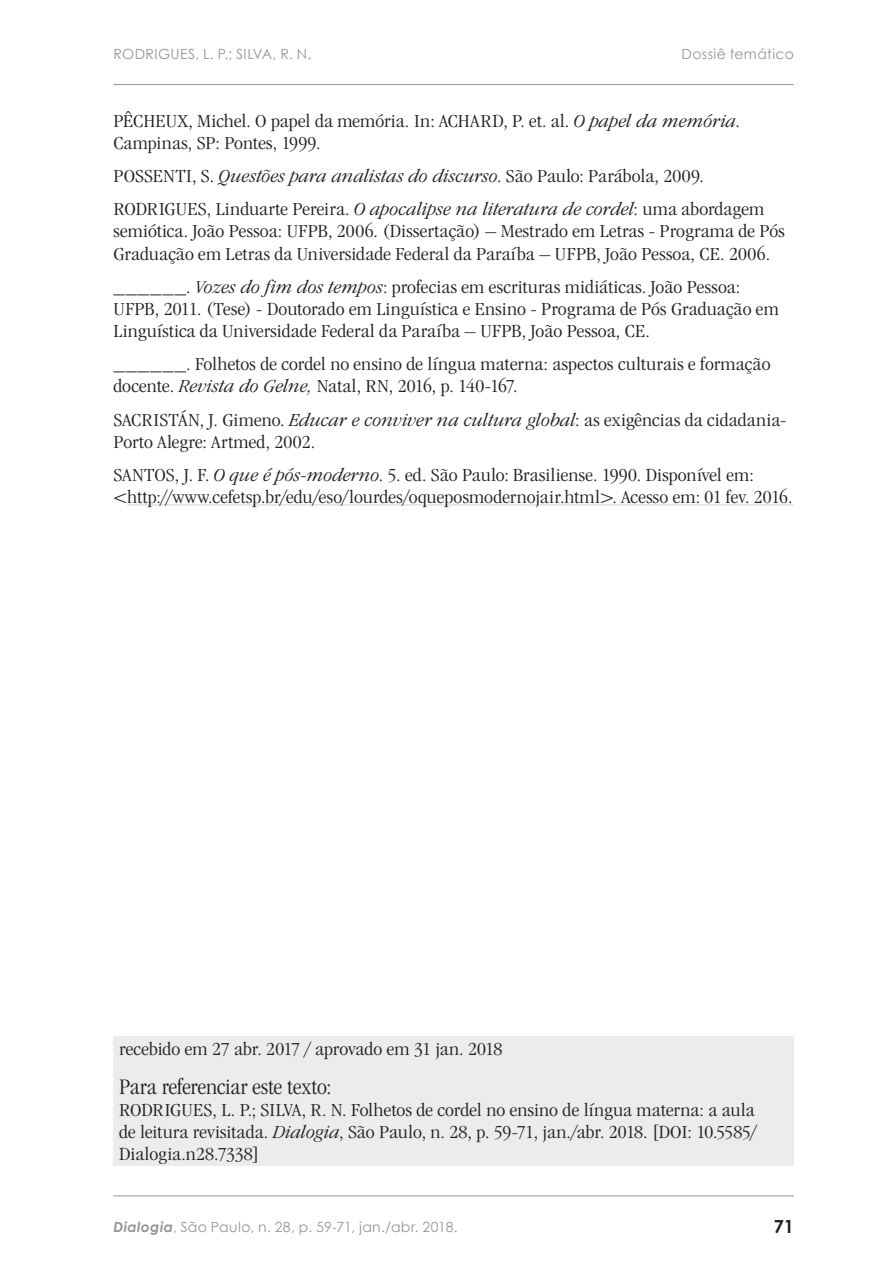
<style>
.page{position:relative;width:879px;height:1276px;background:#fff}
.page>*{position:absolute;margin:0;border:0;box-sizing:border-box;transform-origin:0 0}
.Di_Tabela_-_titulo{font:300 condensed 23px "ITC Garamond Std";color:#231f20;scale:1.1 1}
.Di_Referencias{font:300 condensed 19px/22px "ITC Garamond Std";letter-spacing:.005em;color:#231f20;scale:1.2 1}
.t1{font:700 18px "Century Gothic";color:#231f20}
.t2{font:14px "Century Gothic";letter-spacing:.025em;color:#939598}
.s1{font-style:italic}
.s2{font-weight:700;font-style:italic}
</style>
<div class="page">
<hr style="left:113px;top:1195px;width:681px;height:1px;background:#939598">
<hr style="left:113px;top:84px;width:681px;height:1px;background:#939598">
<hr style="left:127px;top:504px;width:666px;height:1px;background:#d1d2d4">
<div style="left:113px;top:1035px;width:681px;height:130px;background:#ececee"></div>
<p class="t2" style="left:113px;top:46px;width:199px">RODRIGUES, L. P.; SILVA, R. N.</p>
<p class="t2" style="left:681px;top:46px;width:114px">Dossiê temático</p>
<p class="Di_Referencias" style="left:113px;top:110px;width:524px">PÊCHEUX, Michel. O papel da memória. In: ACHARD, P. et. al. <span class="s1">O papel da memória</span>.<br>Campinas, SP: Pontes, 1999.</p>
<p class="Di_Referencias" style="left:113px;top:165px;width:494px">POSSENTI, S. <span class="s1">Questões para analistas do discurso</span>. São Paulo: Parábola, 2009.</p>
<p class="Di_Referencias" style="left:113px;top:199px;width:561px">RODRIGUES, Linduarte Pereira. <span class="s1">O apocalipse na literatura de cordel</span>: uma abordagem semiótica. João Pessoa: UFPB, 2006. (Dissertação) – Mestrado em Letras - Programa de Pós<br>Graduação em Letras da Universidade Federal da Paraíba – UFPB, João Pessoa, CE. 2006.</p>
<p class="Di_Referencias" style="left:113px;top:276px;width:556px">______. <span class="s1">Vozes do fim dos tempos</span>: profecias em escrituras midiáticas. João Pessoa:<br>UFPB, 2011. (Tese) - Doutorado em Linguística e Ensino - Programa de Pós Graduação em<br>Linguística da Universidade Federal da Paraíba – UFPB, João Pessoa, CE.</p>
<p class="Di_Referencias" style="left:113px;top:353px;width:549px">______. Folhetos de cordel no ensino de língua materna: aspectos culturais e formação docente. <span class="s1">Revista do Gelne,</span> Natal, RN, 2016, p. 140-167.</p>
<p class="Di_Referencias" style="left:113px;top:409px;width:562px">SACRISTÁN, J. Gimeno. <span class="s1">Educar e conviver na cultura global</span>: as exigências da cidadania-<br>Porto Alegre: Artmed, 2002.</p>
<p class="Di_Referencias" style="left:113px;top:464px;width:567px">SANTOS, J. F. <span class="s1">O que é pós-moderno</span>. 5. ed. São Paulo: Brasiliense. 1990. Disponível em: &lt;http://www.cefetsp.br/edu/eso/lourdes/oqueposmodernojair.html&gt;. Acesso em: 01 fev. 2016.</p>
<p class="Di_Referencias" style="left:119px;top:1038px;width:321px">recebido em 27 abr. 2017 / aprovado em 31 jan. 2018</p>
<p class="Di_Tabela_-_titulo" style="left:119px;top:1073px;width:194px">Para referenciar este texto:</p>
<p class="Di_Referencias" style="left:119px;top:1098px;width:533px;text-align:justify">RODRIGUES, L. P.; SILVA, R. N. Folhetos de cordel no ensino de língua materna: a aula de leitura revisitada. <span class="s1">Dialogia</span>, São Paulo, n. 28, p. 59-71, jan./abr. 2018. [DOI: 10.5585/ Dialogia.n28.7338]</p>
<p class="t2" style="left:113px;top:1218px;width:346px"><span class="s2">Dialogia</span>, São Paulo, n. 28, p. 59-71, jan./abr. 2018.</p>
<p class="t1" style="left:774px;top:1215px;width:22px">71</p>
</div>
